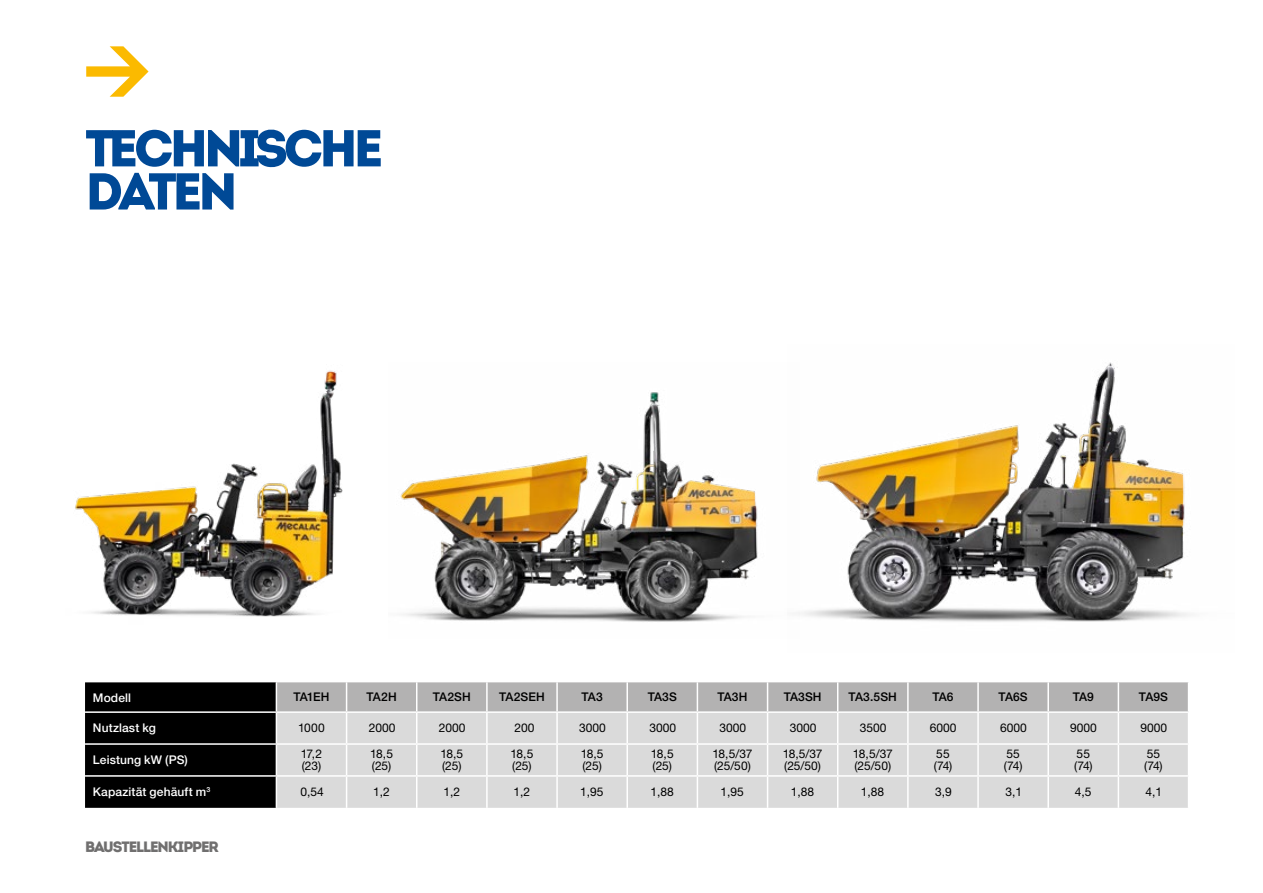
<style>
.page{position:relative;width:1263px;height:893px;background:#fff}
.page>*{position:absolute;margin:0;border:0;box-sizing:border-box;transform-origin:0 0}
.t1{font:51.75px/43px "Intro";letter-spacing:-.1em;color:#004996}
.t2{font:900 15px "Intro";letter-spacing:-.07em;color:#706f6f}
.t3{font:12px/12px "Helvetica Neue LT Pro";color:#000}
.t4{font:500 12px "Helvetica Neue LT Pro";letter-spacing:.005em;color:#000}
.t5{font:500 12px "Helvetica Neue LT Pro";letter-spacing:.01em;color:#fff}
</style>
<div class="page">
<svg style="left:86px;top:46px;width:63px;height:51px"></svg>
<img style="left:75px;top:370px;width:268px;height:247px">
<svg style="left:85px;top:682px;width:1104px;height:126px;background:#acacac"></svg>
<hr style="left:85px;top:711px;width:191px;height:2px;background:#fff">
<hr style="left:276px;top:711px;width:71px;height:2px;background:#fff">
<hr style="left:276px;top:713px;width:1px;height:30px;background:#fff">
<hr style="left:347px;top:711px;width:70px;height:2px;background:#fff">
<hr style="left:346px;top:713px;width:1px;height:30px;background:#fff">
<hr style="left:417px;top:711px;width:70px;height:2px;background:#fff">
<hr style="left:416px;top:713px;width:1px;height:30px;background:#fff">
<hr style="left:487px;top:711px;width:70px;height:2px;background:#fff">
<hr style="left:486px;top:713px;width:2px;height:30px;background:#fff">
<hr style="left:557px;top:711px;width:70px;height:2px;background:#fff">
<hr style="left:556px;top:713px;width:2px;height:30px;background:#fff">
<hr style="left:627px;top:711px;width:70px;height:2px;background:#fff">
<hr style="left:626px;top:713px;width:2px;height:30px;background:#fff">
<hr style="left:697px;top:711px;width:70px;height:2px;background:#fff">
<hr style="left:697px;top:713px;width:1px;height:30px;background:#fff">
<hr style="left:767px;top:711px;width:71px;height:2px;background:#fff">
<hr style="left:767px;top:713px;width:1px;height:30px;background:#fff">
<hr style="left:838px;top:711px;width:70px;height:2px;background:#fff">
<hr style="left:837px;top:713px;width:1px;height:30px;background:#fff">
<hr style="left:908px;top:711px;width:70px;height:2px;background:#fff">
<hr style="left:907px;top:713px;width:2px;height:30px;background:#fff">
<hr style="left:978px;top:711px;width:70px;height:2px;background:#fff">
<hr style="left:977px;top:713px;width:2px;height:30px;background:#fff">
<hr style="left:1048px;top:711px;width:70px;height:2px;background:#fff">
<hr style="left:1047px;top:713px;width:2px;height:30px;background:#fff">
<hr style="left:1118px;top:711px;width:71px;height:2px;background:#fff">
<hr style="left:1118px;top:713px;width:1px;height:30px;background:#fff">
<hr style="left:1188px;top:713px;width:1px;height:30px;background:#fff">
<hr style="left:85px;top:743px;width:191px;height:2px;background:#fff">
<hr style="left:276px;top:743px;width:71px;height:2px;background:#fff">
<hr style="left:276px;top:745px;width:1px;height:30px;background:#fff">
<hr style="left:347px;top:743px;width:70px;height:2px;background:#fff">
<hr style="left:346px;top:745px;width:1px;height:30px;background:#fff">
<hr style="left:417px;top:743px;width:70px;height:2px;background:#fff">
<hr style="left:416px;top:745px;width:1px;height:30px;background:#fff">
<hr style="left:487px;top:743px;width:70px;height:2px;background:#fff">
<hr style="left:486px;top:745px;width:2px;height:30px;background:#fff">
<hr style="left:557px;top:743px;width:70px;height:2px;background:#fff">
<hr style="left:556px;top:745px;width:2px;height:30px;background:#fff">
<hr style="left:627px;top:743px;width:70px;height:2px;background:#fff">
<hr style="left:626px;top:745px;width:2px;height:30px;background:#fff">
<hr style="left:697px;top:743px;width:70px;height:2px;background:#fff">
<hr style="left:697px;top:745px;width:1px;height:30px;background:#fff">
<hr style="left:767px;top:743px;width:71px;height:2px;background:#fff">
<hr style="left:767px;top:745px;width:1px;height:30px;background:#fff">
<hr style="left:838px;top:743px;width:70px;height:2px;background:#fff">
<hr style="left:837px;top:745px;width:1px;height:30px;background:#fff">
<hr style="left:908px;top:743px;width:70px;height:2px;background:#fff">
<hr style="left:907px;top:745px;width:2px;height:30px;background:#fff">
<hr style="left:978px;top:743px;width:70px;height:2px;background:#fff">
<hr style="left:977px;top:745px;width:2px;height:30px;background:#fff">
<hr style="left:1048px;top:743px;width:70px;height:2px;background:#fff">
<hr style="left:1047px;top:745px;width:2px;height:30px;background:#fff">
<hr style="left:1118px;top:743px;width:71px;height:2px;background:#fff">
<hr style="left:1118px;top:745px;width:1px;height:30px;background:#fff">
<hr style="left:1188px;top:745px;width:1px;height:30px;background:#fff">
<hr style="left:85px;top:775px;width:191px;height:2px;background:#fff">
<hr style="left:276px;top:775px;width:71px;height:2px;background:#fff">
<hr style="left:276px;top:777px;width:1px;height:31px;background:#fff">
<hr style="left:347px;top:775px;width:70px;height:2px;background:#fff">
<hr style="left:346px;top:777px;width:1px;height:31px;background:#fff">
<hr style="left:417px;top:775px;width:70px;height:2px;background:#fff">
<hr style="left:416px;top:777px;width:1px;height:31px;background:#fff">
<hr style="left:487px;top:775px;width:70px;height:2px;background:#fff">
<hr style="left:486px;top:777px;width:2px;height:31px;background:#fff">
<hr style="left:557px;top:775px;width:70px;height:2px;background:#fff">
<hr style="left:556px;top:777px;width:2px;height:31px;background:#fff">
<hr style="left:627px;top:775px;width:70px;height:2px;background:#fff">
<hr style="left:626px;top:777px;width:2px;height:31px;background:#fff">
<hr style="left:697px;top:775px;width:70px;height:2px;background:#fff">
<hr style="left:697px;top:777px;width:1px;height:31px;background:#fff">
<hr style="left:767px;top:775px;width:71px;height:2px;background:#fff">
<hr style="left:767px;top:777px;width:1px;height:31px;background:#fff">
<hr style="left:838px;top:775px;width:70px;height:2px;background:#fff">
<hr style="left:837px;top:777px;width:1px;height:31px;background:#fff">
<hr style="left:908px;top:775px;width:70px;height:2px;background:#fff">
<hr style="left:907px;top:777px;width:2px;height:31px;background:#fff">
<hr style="left:978px;top:775px;width:70px;height:2px;background:#fff">
<hr style="left:977px;top:777px;width:2px;height:31px;background:#fff">
<hr style="left:1048px;top:775px;width:70px;height:2px;background:#fff">
<hr style="left:1047px;top:777px;width:2px;height:31px;background:#fff">
<hr style="left:1118px;top:775px;width:71px;height:2px;background:#fff">
<hr style="left:1118px;top:777px;width:1px;height:31px;background:#fff">
<hr style="left:1188px;top:777px;width:1px;height:31px;background:#fff">
<img style="left:400px;top:392px;width:358px;height:230px">
<img style="left:798px;top:362px;width:392px;height:260px">
<h1 class="t1" style="left:85px;top:127px;width:301px">TECHNISCHE<br>DATEN</h1>
<p class="t5" style="left:93px;top:690px;width:40px">Modell</p>
<p class="t4" style="left:293px;top:690px;width:38px">TA1EH</p>
<p class="t4" style="left:366px;top:690px;width:32px">TA2H</p>
<p class="t4" style="left:433px;top:690px;width:40px">TA2SH</p>
<p class="t4" style="left:499px;top:690px;width:47px">TA2SEH</p>
<p class="t4" style="left:581px;top:690px;width:23px">TA3</p>
<p class="t4" style="left:648px;top:690px;width:31px">TA3S</p>
<p class="t4" style="left:717px;top:690px;width:32px">TA3H</p>
<p class="t4" style="left:784px;top:690px;width:39px">TA3SH</p>
<p class="t4" style="left:849px;top:690px;width:50px">TA3.5SH</p>
<p class="t4" style="left:932px;top:690px;width:23px">TA6</p>
<p class="t4" style="left:999px;top:690px;width:31px">TA6S</p>
<p class="t4" style="left:1073px;top:690px;width:23px">TA9</p>
<p class="t4" style="left:1139px;top:690px;width:31px">TA9S</p>
<p class="t5" style="left:93px;top:721px;width:64px">Nutzlast kg</p>
<p class="t3" style="left:298px;top:722px;width:28px">1000</p>
<p class="t3" style="left:369px;top:722px;width:28px">2000</p>
<p class="t3" style="left:439px;top:722px;width:28px">2000</p>
<p class="t3" style="left:514px;top:722px;width:22px">200</p>
<p class="t3" style="left:579px;top:722px;width:28px">3000</p>
<p class="t3" style="left:649px;top:722px;width:28px">3000</p>
<p class="t3" style="left:719px;top:722px;width:28px">3000</p>
<p class="t3" style="left:790px;top:722px;width:28px">3000</p>
<p class="t3" style="left:860px;top:722px;width:28px">3500</p>
<p class="t3" style="left:930px;top:722px;width:28px">6000</p>
<p class="t3" style="left:1000px;top:722px;width:28px">6000</p>
<p class="t3" style="left:1070px;top:722px;width:28px">9000</p>
<p class="t3" style="left:1140px;top:722px;width:28px">9000</p>
<p class="t5" style="left:93px;top:753px;width:97px">Leistung kW (PS)</p>
<p class="t3" style="left:301px;top:748px;width:23px">17,2 (23)</p>
<p class="t3" style="left:370px;top:748px;width:24px">18,5 (25)</p>
<p class="t3" style="left:440px;top:748px;width:24px">18,5 (25)</p>
<p class="t3" style="left:510px;top:748px;width:24px">18,5 (25)</p>
<p class="t3" style="left:581px;top:748px;width:24px">18,5 (25)</p>
<p class="t3" style="left:651px;top:748px;width:24px">18,5 (25)</p>
<p class="t3" style="left:712px;top:748px;width:41px">18,5/37 (25/50)</p>
<p class="t3" style="left:783px;top:748px;width:41px">18,5/37 (25/50)</p>
<p class="t3" style="left:853px;top:748px;width:41px">18,5/37 (25/50)</p>
<p class="t3" style="left:934px;top:748px;width:20px">55 (74)</p>
<p class="t3" style="left:1004px;top:748px;width:20px">55 (74)</p>
<p class="t3" style="left:1074px;top:748px;width:20px">55 (74)</p>
<p class="t3" style="left:1144px;top:748px;width:20px">55 (74)</p>
<p class="t5" style="left:93px;top:785px;width:119px">Kapazität gehäuft m<sup>3</sup></p>
<p class="t3" style="left:300px;top:786px;width:25px">0,54</p>
<p class="t3" style="left:373px;top:786px;width:18px">1,2</p>
<p class="t3" style="left:443px;top:786px;width:18px">1,2</p>
<p class="t3" style="left:513px;top:786px;width:18px">1,2</p>
<p class="t3" style="left:580px;top:786px;width:25px">1,95</p>
<p class="t3" style="left:650px;top:786px;width:25px">1,88</p>
<p class="t3" style="left:721px;top:786px;width:25px">1,95</p>
<p class="t3" style="left:791px;top:786px;width:25px">1,88</p>
<p class="t3" style="left:861px;top:786px;width:25px">1,88</p>
<p class="t3" style="left:935px;top:786px;width:18px">3,9</p>
<p class="t3" style="left:1005px;top:786px;width:18px">3,1</p>
<p class="t3" style="left:1075px;top:786px;width:18px">4,5</p>
<p class="t3" style="left:1145px;top:786px;width:18px">4,1</p>
<p class="t2" style="left:85px;top:837px;width:135px">BAUSTELLENKIPPER</p>
</div>
